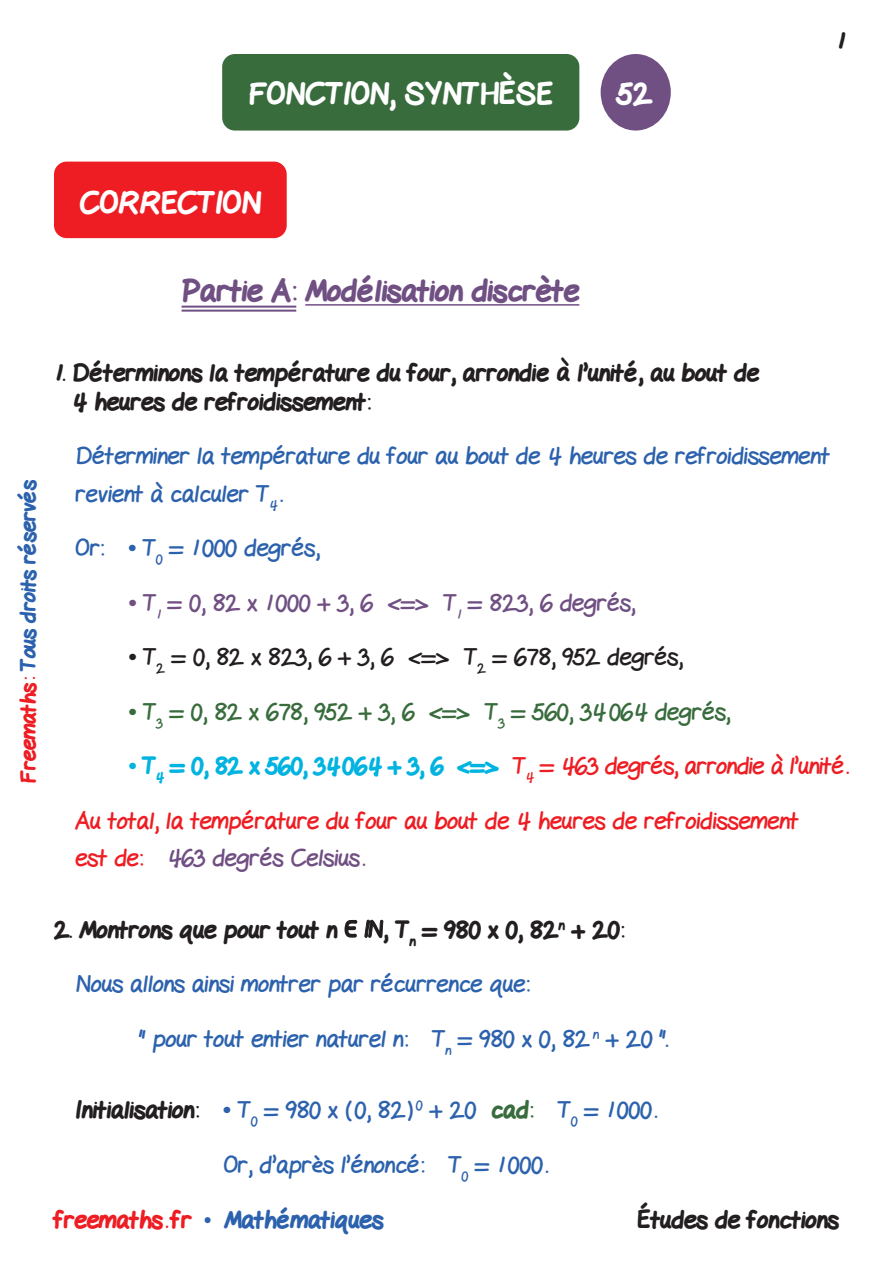
<style>
.page{position:relative;width:893px;height:1263px;background:#fff}
.page>*{position:absolute;margin:0;border:0;box-sizing:border-box;transform-origin:0 0}
.t1{font:800 30px "Gel Pen";color:#fff}
.t2{font:800 30px "Gel Pen";color:#704f83}
.Texte{font:24px/37.5px "Gel Pen";color:#2c62ad}
.Sous_titre{font:800 24px/28.8px "Gel Pen";color:#231f20}
.Texte-2{font:24px/37.5px "Gel Pen";color:#ee1d23}
.Texte-3{font:24px "Gel Pen";color:#386c3d}
.Texte-4{font:24px "Gel Pen";color:#231f20}
.Texte-5{font:24px "Gel Pen";color:#704f83}
.t3{font:800 24px "Gel Pen";color:#2c62ad}
.t4{font:800 21px "Gel Pen";letter-spacing:-.01em;color:#2c62ad}
.s1{color:#ee1d23}
.s2{font-family:"Times New Roman";font-weight:700}
.s3{font-family:"Times New Roman";font-weight:700;color:#00b3e0}
.s4{font-weight:800;color:#00b3e0}
.s5{color:#704f83}
.s6{font-weight:800;color:#231f20}
.s7{font-weight:800;color:#386c3d}
.s8{font-family:"Times New Roman";font-weight:400}
</style>
<div class="page">
<div style="left:222px;top:54px;width:357px;height:77px;background:#386c3d;border-radius:13px"></div>
<div style="left:601px;top:54px;width:70px;height:77px;background:#704f83;border-radius:50%"></div>
<div style="left:54px;top:162px;width:233px;height:76px;background:#ee1d23;border-radius:13px"></div>
<hr style="left:182px;top:306px;width:114px;height:2px;background:#704f83">
<hr style="left:182px;top:310px;width:114px;height:2px;background:#704f83">
<hr style="left:305px;top:304px;width:274px;height:2px;background:#704f83">
<svg style="left:344px;top:919px;width:39px;height:20px"></svg>
<p class="t1" style="left:249px;top:72px;width:305px">FONCTION, SYNTHÈSE</p>
<p class="t1" style="left:618px;top:72px;width:36px">52</p>
<p class="Sous_titre" style="left:836px;top:25px;width:10px">1</p>
<p class="t1" style="left:80px;top:181px;width:183px">CORRECTION</p>
<p class="t2" style="left:182px;top:269px;width:399px">Partie A: Modélisation discrète</p>
<p class="t4" style="left:13px;top:783px;width:305px;rotate:-90deg"><span class="s1">Freemaths:</span> Tous droits réservés</p>
<p class="Sous_titre" style="left:72px;top:357px;width:689px;text-indent:-18px">1. Déterminons la température du four, arrondie à l’unité, au bout de<br>4 heures de refroidissement:</p>
<p class="Texte" style="left:75px;top:435px;width:756px">Déterminer la température du four au bout de 4 heures de refroidissement revient à calculer T<sub>4</sub> .</p>
<p class="Texte" style="left:75px;top:527px;width:246px">Or: <span class="s2">•</span> T<sub>0</sub> = 1 000 degrés,</p>
<p class="Texte-5" style="left:128px;top:583px;width:508px"><span class="s2">•</span> T<sub>1</sub> = 0, 82 x 1 000 + 3, 6 &lt;=&gt; T<sub>1</sub> = 823, 6 degrés,</p>
<p class="Texte-4" style="left:128px;top:637px;width:556px"><span class="s2">•</span> T<sub>2</sub> = 0, 82 x 823, 6 + 3, 6 &lt;=&gt; T<sub>2</sub> = 678, 952 degrés,</p>
<p class="Texte-3" style="left:128px;top:692px;width:603px"><span class="s2">•</span> T<sub>3</sub> = 0, 82 x 678, 952 + 3, 6 &lt;=&gt; T<sub>3</sub> = 560, 34064 degrés,</p>
<p class="Texte-2" style="left:128px;top:745px;width:722px"><span class="s3">•</span> <span class="s4">T</span><sub>4</sub> <span class="s4">= 0, 82 x 560, 34064 + 3, 6 &lt;=&gt;</span> T<sub>4</sub> = 463 degrés, arrondie à l’unité.</p>
<p class="Texte-2" style="left:75px;top:799px;width:725px">Au total, la température du four au bout de 4 heures de refroidissement est de: <span class="s5">463 degrés Celsius .</span></p>
<p class="Sous_titre" style="left:54px;top:914px;width:285px">2. Montrons que pour tout n</p>
<p class="Sous_titre" style="left:383px;top:914px;width:243px">, T<sub>n</sub> = 980 x 0, 82<sup>n</sup> + 20:</p>
<p class="Texte" style="left:75px;top:963px;width:456px">Nous allons ainsi montrer par récurrence que:</p>
<p class="Texte" style="left:139px;top:1017px;width:531px">" pour tout entier naturel n: T<sub>n</sub> = 980 x 0, 82 <sup>n</sup> + 20 ".</p>
<p class="Texte" style="left:75px;top:1089px;width:583px"><span class="s6">Initialisation:</span> <span class="s2">•</span> T<sub>0</sub> = 980 x ( 0, 82)<sup>0</sup> + 20 <span class="s7">cad:</span> T<sub>0</sub> = 1 000 .</p>
<p class="Texte" style="left:224px;top:1143px;width:326px">Or, d’après l’énoncé: T<sub>0</sub> = 1 000 .</p>
<p class="t3" style="left:54px;top:1202px;width:331px"><span class="s1">freemaths . fr</span> <span class="s8">•</span> Mathématiques</p>
<p class="Sous_titre" style="left:637px;top:1204px;width:203px">Études de fonctions</p>
</div>
